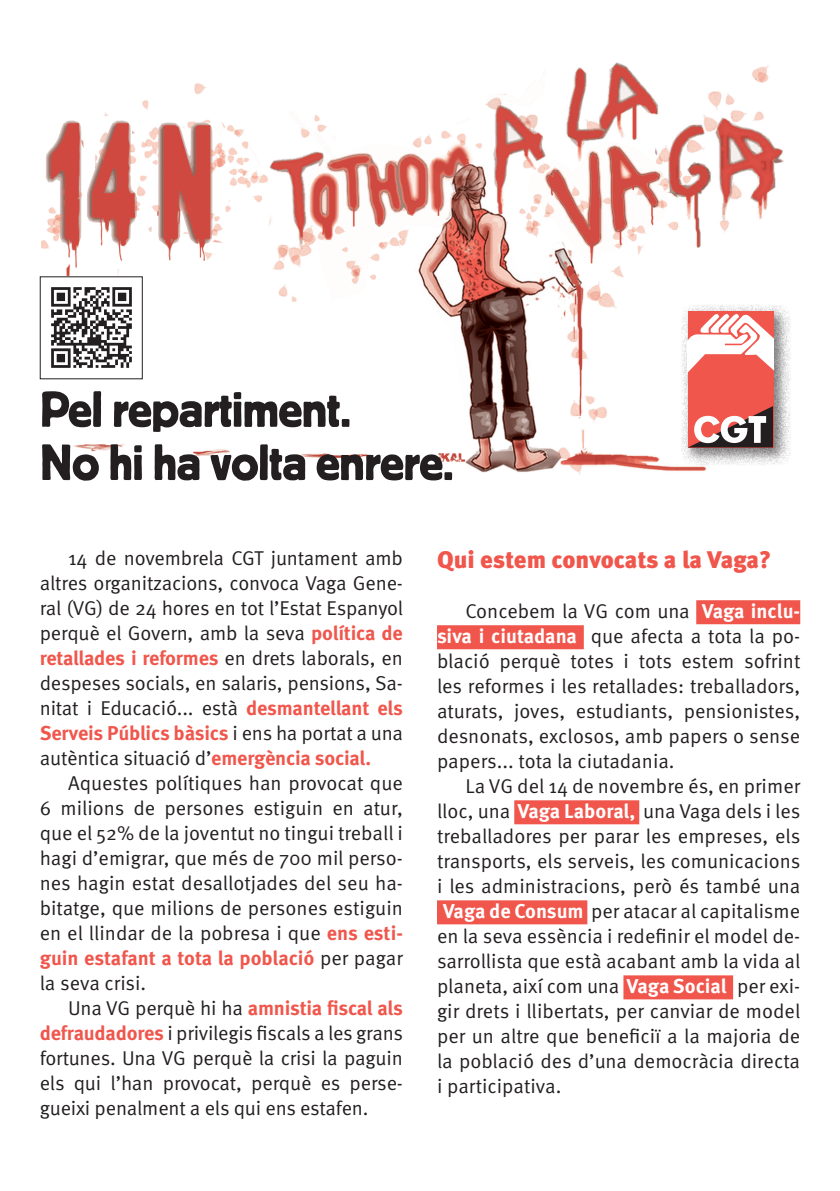
<style>
.page{position:relative;width:840px;height:1191px;background:#fff}
.page>*{position:absolute;margin:0;border:0;box-sizing:border-box;transform-origin:0 0}
.t1{font:53.2px/53.2px "Block";letter-spacing:-.01em;color:#231f20;scale:.96 1}
.t2{font:900 24px "Meta Pro";letter-spacing:-.005em;color:#f0564c}
.t3{font:20px/25px "Meta Pro";letter-spacing:-.01em;color:#231f20;text-align:justify}
.s1{font-weight:700;color:#f0564c}
.s2{font-weight:700;color:#fff}
</style>
<div class="page">
<div style="left:695px;top:600px;width:104px;height:24px;background:#f0564c"></div>
<div style="left:437px;top:625px;width:146px;height:24px;background:#f0564c"></div>
<div style="left:514px;top:800px;width:125px;height:24px;background:#f0564c"></div>
<div style="left:437px;top:900px;width:150px;height:24px;background:#f0564c"></div>
<div style="left:623px;top:975px;width:109px;height:24px;background:#f0564c"></div>
<img style="left:41px;top:62px;width:743px;height:412px">
<img style="left:42px;top:278px;width:99px;height:99px">
<div style="left:40px;top:276px;width:103px;height:103px;border:1px solid #231f20"></div>
<div style="left:680px;top:304px;width:111px;height:161px;background:#231f20;opacity:.6"></div>
<div style="left:687px;top:311px;width:85px;height:136px;background:#f0564c"></div>
<svg style="left:687px;top:311px;width:85px;height:63px"></svg>
<svg style="left:687px;top:406px;width:85px;height:41px"></svg>
<h1 class="t1" style="left:40px;top:387px;width:433px">Pel repartiment.<br>No hi ha volta enrere.</h1>
<p class="t3" style="left:40px;top:546px;width:365px;text-indent:28px">14 de novembrela CGT juntament amb altres organitzacions, convoca Vaga Gene&shy;ral (VG) de 24 hores en tot l’Estat Espanyol perquè el Govern, amb la seva <span class="s1">política de retallades i reformes</span> en drets laborals, en despeses socials, en salaris, pensions, Sa&shy;nitat i Educació... està <span class="s1">desmantellant els Serveis Públics bàsics</span> i ens ha portat a una autèntica situació d’<span class="s1">emergència social.</span></p>
<p class="t3" style="left:40px;top:771px;width:364px;text-indent:28px">Aquestes polítiques han provocat que 6 milions de persones estiguin en atur, que el 52% de la joventut no tingui treball i hagi d’emigrar, que més de 700 mil perso&shy;nes hagin estat desallotjades del seu ha&shy;bitatge, que milions de persones estiguin en el llindar de la pobresa i que <span class="s1">ens esti&shy;guin estafant a tota la població</span> per pagar la seva crisi.</p>
<p class="t3" style="left:40px;top:996px;width:365px;text-indent:28px">Una VG perquè hi ha <span class="s1">amnistia fiscal als defraudadores</span> i privilegis fiscals a les grans fortunes. Una VG perquè la crisi la paguin els qui l’han provocat, perquè es perse&shy;gueixi penalment a els qui ens estafen.</p>
<p class="t2" style="left:437px;top:544px;width:336px">Qui estem convocats a la Vaga?</p>
<p class="t3" style="left:437px;top:599px;width:364px;text-indent:28px">Concebem la VG com una <span class="s2">Vaga inclu&shy;siva i ciutadana</span> que afecta a tota la po&shy;blació perquè totes i tots estem sofrint les reformes i les retallades: treballadors, aturats, joves, estudiants, pensionistes, desnonats, exclosos, amb papers o sense papers... tota la ciutadania.</p>
<p class="t3" style="left:437px;top:774px;width:365px;text-indent:28px">La VG del 14 de novembre és, en primer lloc, una <span class="s2">Vaga Laboral,</span> una Vaga dels i les treballadores per parar les empreses, els transports, els serveis, les comunicacions i les administracions, però és també una <span class="s1">-</span><span class="s2">Vaga de Consum</span> per atacar al capitalisme en la seva essència i redefinir el model de&shy;sarrollista que està acabant amb la vida al planeta, així com una <span class="s2">Vaga Social</span><span class="s1">-</span> per exi&shy;gir drets i llibertats, per canviar de model per un altre que beneficiï a la majoria de la població des d’una democràcia directa i participativa.</p>
</div>
